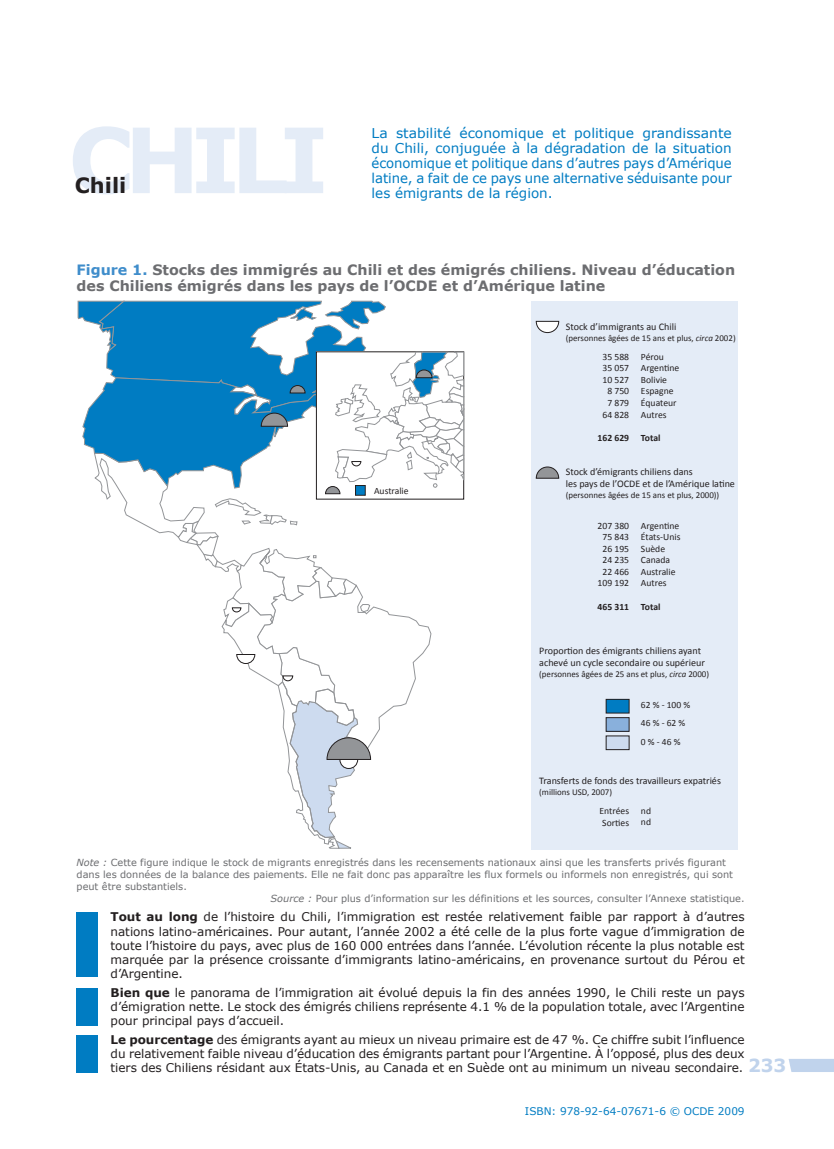
<style>
.page{position:relative;width:834px;height:1149px;background:#fff}
.page>*{position:absolute;margin:0;border:0;box-sizing:border-box;transform-origin:0 0}
.t1{font:700 90px "Verdana";letter-spacing:-.1em;color:#e4ecf7}
.t2{font:700 21px "Verdana";color:#231f20}
.t3{font:700 18px "Verdana";color:#c0d3ec}
.t4{font:700 14.25px/16.5px "Verdana";color:#6c6d70}
.t5{font:13.5px/15px "Verdana";letter-spacing:-.005em;color:#007cc2;text-align:justify}
.t6{font:12px/14.2px "Verdana";letter-spacing:-.005em;color:#231f20;text-align:justify}
.t7{font:10.5px "Verdana";color:#007cc2}
.t8{font:10.05px/12.1px "Calibri";color:#231f20}
.t9{font:9.75px "Verdana";color:#6c6d70}
.t10{font:9.6px/11.6px "Calibri";color:#231f20}
.t11{font:700 9.6px "Calibri";color:#231f20}
.t12{font:9.45px "Calibri";color:#231f20}
.t13{font:8.85px "Calibri";color:#231f20}
.s1{color:#3f8dcb}
.s2{font-style:italic}
.s3{font-weight:700}
</style>
<div class="page">
<svg style="left:77px;top:300px;width:387px;height:548px"></svg>
<div style="left:531px;top:301px;width:206px;height:548px;background:#e4ecf7"></div>
<svg style="left:536px;top:321px;width:23px;height:12px"></svg>
<svg style="left:536px;top:466px;width:23px;height:12px"></svg>
<div style="left:606px;top:699px;width:23px;height:13px;background:#007cc2"></div>
<div style="left:606px;top:699px;width:23px;height:14px;border:1px solid #231f20"></div>
<div style="left:606px;top:717px;width:23px;height:14px;background:#89b0dc"></div>
<div style="left:606px;top:717px;width:23px;height:14px;border:1px solid #231f20"></div>
<div style="left:606px;top:735px;width:23px;height:14px;background:#cddbef"></div>
<svg style="left:788px;top:1059px;width:45px;height:12px"></svg>
<div style="left:77px;top:1034px;width:21px;height:37px;background:#007cc2"></div>
<div style="left:77px;top:988px;width:21px;height:37px;background:#007cc2"></div>
<div style="left:77px;top:912px;width:21px;height:65px;background:#007cc2"></div>
<h1 class="t1" style="left:68px;top:103px;width:262px">chili</h1>
<h2 class="t2" style="left:75px;top:172px;width:53px">Chili</h2>
<p class="t5" style="left:371px;top:125px;width:361px">La stabilité économique et politique grandissante du Chili, conjuguée à la dégradation de la situation économique et politique dans d’autres pays d’Amérique latine, a fait de ce pays une alternative séduisante pour les émigrants de la région.</p>
<p class="t4" style="left:77px;top:261px;width:660px"><span class="s1">Figure 1.</span> Stocks des immigrés au Chili et des émigrés chiliens. Niveau d’éducation des Chiliens émigrés dans les pays de l’OCDE et d’Amérique latine</p>
<p class="t8" style="left:565px;top:320px;width:112px">Stock d’immigrants au Chili</p>
<p class="t13" style="left:565px;top:332px;width:171px">(personnes âgées de 15 ans et plus, <span class="s2">circa</span> 2002)</p>
<p class="t10" style="left:374px;top:484px;width:36px">Australie</p>
<p class="t10" style="left:602px;top:350px;width:28px;text-align:center">35 588<br>35 057<br>10 527<br>8 750<br>7 879<br>64 828</p>
<p class="t11" style="left:597px;top:431px;width:33px">162 629</p>
<p class="t10" style="left:641px;top:350px;width:40px">Pérou<br>Argentine<br>Bolivie<br>Espagne<br>Équateur<br>Autres</p>
<p class="t11" style="left:641px;top:431px;width:21px">Total</p>
<p class="t8" style="left:565px;top:465px;width:171px">Stock d’émigrants chiliens dans<br>les pays de l’OCDE et de l’Amérique latine</p>
<p class="t13" style="left:565px;top:489px;width:155px">(personnes âgées de 15 ans et plus, 2000))</p>
<p class="t10" style="left:597px;top:519px;width:33px;text-align:center">207 380<br>75 843<br>26 195<br>24 235<br>22 466<br>109 192</p>
<p class="t11" style="left:597px;top:600px;width:33px">465 311</p>
<p class="t10" style="left:641px;top:519px;width:41px">Argentine<br>États-Unis<br>Suède<br>Canada<br>Australie<br>Autres</p>
<p class="t11" style="left:641px;top:600px;width:21px">Total</p>
<p class="t8" style="left:539px;top:643px;width:167px">Proportion des émigrants chiliens ayant achevé un cycle secondaire ou supérieur</p>
<p class="t13" style="left:539px;top:668px;width:171px">(personnes âgées de 25 ans et plus, <span class="s2">circa</span> 2000)</p>
<p class="t12" style="left:641px;top:698px;width:51px">62 % - 100 %</p>
<p class="t12" style="left:641px;top:717px;width:46px">46 % - 62 %</p>
<p class="t12" style="left:641px;top:736px;width:41px">0 % - 46 %</p>
<p class="t8" style="left:539px;top:773px;width:183px">Transferts de fonds des travailleurs expatriés</p>
<p class="t13" style="left:539px;top:786px;width:74px">(millions USD, 2007)</p>
<p class="t10" style="left:599px;top:804px;width:31px">Entrées<br>Sorties</p>
<p class="t10" style="left:641px;top:804px;width:12px">nd nd</p>
<p class="t9" style="left:77px;top:855px;width:650px"><span class="s2">Note :</span> Cette figure indique le stock de migrants enregistrés dans les recensements nationaux ainsi que les transferts privés figurant</p>
<p class="t9" style="left:77px;top:867px;width:658px">dans les données de la balance des paiements. Elle ne fait donc pas apparaître les flux formels ou informels non enregistrés, qui sont</p>
<p class="t9" style="left:77px;top:879px;width:112px">peut être substantiels.</p>
<p class="t9" style="left:270px;top:891px;width:475px"><span class="s2">Source :</span> Pour plus d’information sur les définitions et les sources, consulter l’Annexe statistique.</p>
<p class="t6" style="left:111px;top:909px;width:635px"><span class="s3">Tout au long</span> de l’histoire du Chili, l’immigration est restée relativement faible par rapport à d’autres nations latino-américaines. Pour autant, l’année 2002 a été celle de la plus forte vague d’immigration de toute l’histoire du pays, avec plus de 160 000 entrées dans l’année. L’évolution récente la plus notable est marquée par la présence croissante d’immigrants latino-américains, en provenance surtout du Pérou et d’Argentine.</p>
<p class="t6" style="left:111px;top:984px;width:635px"><span class="s3">Bien que</span> le panorama de l’immigration ait évolué depuis la fin des années 1990, le Chili reste un pays d’émigration nette. Le stock des émigrés chiliens représente 4.1 % de la population totale, avec l’Argentine pour principal pays d’accueil.</p>
<p class="t6" style="left:111px;top:1031px;width:635px"><span class="s3">Le pourcentage</span> des émigrants ayant au mieux un niveau primaire est de 47 %. Ce chiffre subit l’influence du relativement faible niveau d’éducation des émigrants partant pour l’Argentine. À l’opposé, plus des deux tiers des Chiliens résidant aux États-Unis, au Canada et en Suède ont au minimum un niveau secondaire.</p>
<h3 class="t3" style="left:747px;top:1053px;width:40px">233</h3>
<p class="t7" style="left:525px;top:1103px;width:221px">ISBN: 978-92-64-07671-6 © OCDE 2009</p>
</div>
